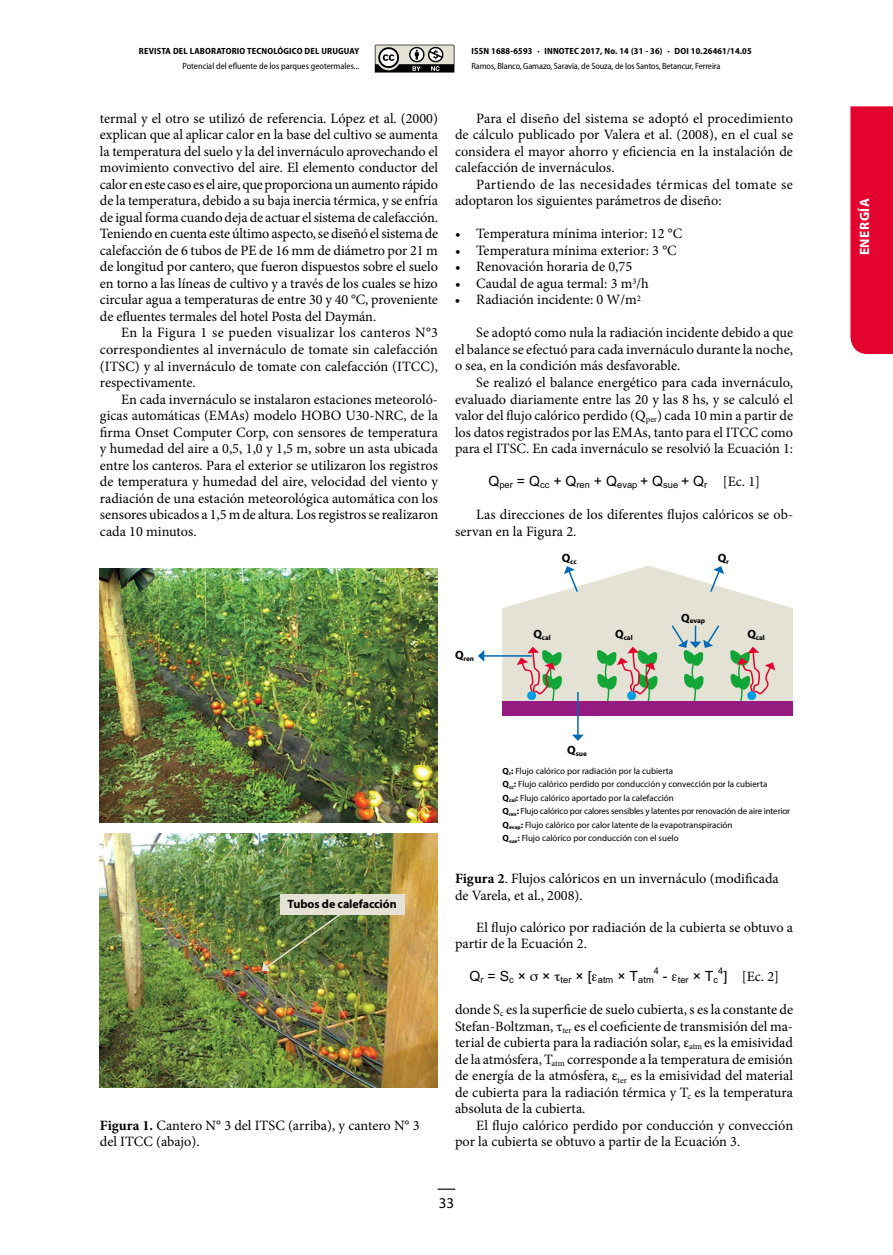
<style>
.page{position:relative;width:893px;height:1255px;background:#fff}
.page>*{position:absolute;margin:0;border:0;box-sizing:border-box;transform-origin:0 0}
.t1{font:15px "Myriad Pro";color:#000}
.t2{font:14.25px/16.5px "Minion Pro";color:#000;text-align:justify}
.t3{font:14.1px "Arial";color:#000}
.t4{font:700 13.5px "Myriad Pro";letter-spacing:.04em;color:#fff}
.t5{font:700 12px "Myriad Pro";letter-spacing:-.005em;color:#000}
.t6{font:9.3px "Arial";letter-spacing:.005em;color:#000}
.t7{font:9px/13.5px "Myriad Pro";color:#000}
.t8{font:semi-condensed 9px "Myriad Pro";letter-spacing:-.01em;color:#000}
.t9{font:700 semi-condensed 9px "Myriad Pro";letter-spacing:.02em;color:#000}
.t10{font:700 7.2px "Myriad Pro";letter-spacing:-.005em;color:#000}
.s1{font-weight:700}
</style>
<div class="page">
<div style="left:850px;top:106px;width:43px;height:248px;background:#e4032e"></div>
<svg style="left:438px;top:1188px;width:17px;height:1px"></svg>
<svg style="left:375px;top:45px;width:79px;height:28px;background:#8b8a85"></svg>
<hr style="left:484px;top:655px;width:48px;height:1px;background:#0069b4">
<svg style="left:478px;top:650px;width:6px;height:11px"></svg>
<svg style="left:502px;top:565px;width:291px;height:136px"></svg>
<div style="left:502px;top:701px;width:291px;height:14px;background:#951b81"></div>
<hr style="left:577px;top:692px;width:2px;height:43px;background:#0069b4">
<svg style="left:572px;top:734px;width:12px;height:7px"></svg>
<img style="left:100px;top:833px;width:338px;height:254px">
<div style="left:280px;top:894px;width:125px;height:21px;background:#e4e2d4"></div>
<img style="left:100px;top:568px;width:338px;height:254px">
<img style="left:262px;top:910px;width:82px;height:61px">
<p class="t9" style="left:139px;top:46px;width:222px">REVISTA DEL LABORATORIO TECNOLÓGICO DEL URUGUAY</p>
<p class="t8" style="left:183px;top:61px;width:178px">Potencial del efluente de los parques geotermales...</p>
<p class="t2" style="left:100px;top:110px;width:340px">termal y el otro se utilizó de referencia. López et al. (2000) explican que al aplicar calor en la base del cultivo se aumenta la temperatura del suelo y la del invernáculo aprovechando el movimiento convectivo del aire. El elemento conductor del calor en este caso es el aire, que proporciona un aumento rápido de la temperatura, debido a su baja inercia térmica, y se enfría de igual forma cuando deja de actuar el sistema de calefacción.<br>Teniendo en cuenta este último aspecto, se diseñó el sistema de calefacción de 6 tubos de PE de 16 mm de diámetro por 21 m de longitud por cantero, que fueron dispuestos sobre el suelo en torno a las líneas de cultivo y a través de los cuales se hizo circular agua a temperaturas de entre 30 y 40 °C, proveniente de efluentes termales del hotel Posta del Daymán.</p>
<p class="t2" style="left:100px;top:325px;width:340px;text-indent:21px">En la Figura 1 se pueden visualizar los canteros N°3 correspondientes al invernáculo de tomate sin calefacción (ITSC) y al invernáculo de tomate con calefacción (ITCC), respectivamente.</p>
<p class="t2" style="left:100px;top:391px;width:340px;text-indent:21px">En cada invernáculo se instalaron estaciones meteoroló&shy;gicas automáticas (EMAs) modelo HOBO U30-NRC, de la firma Onset Computer Corp, con sensores de temperatura y humedad del aire a 0,5, 1,0 y 1,5 m, sobre un asta ubicada entre los canteros. Para el exterior se utilizaron los registros de temperatura y humedad del aire, velocidad del viento y radiación de una estación meteorológica automática con los sensores ubicados a 1,5 m de altura. Los registros se realizaron cada 10 minutos.</p>
<p class="t9" style="left:471px;top:46px;width:282px">ISSN 1688-6593 · INNOTEC 2017, No. 14 (31 - 36) · DOI 10.26461/14.05</p>
<p class="t8" style="left:471px;top:61px;width:250px">Ramos, Blanco, Gamazo, Saravia, de Souza, de los Santos, Betancur, Ferreira</p>
<p class="t2" style="left:455px;top:110px;width:340px;text-indent:21px">Para el diseño del sistema se adoptó el procedimiento de cálculo publicado por Valera et al. (2008), en el cual se considera el mayor ahorro y eficiencia en la instalación de calefacción de invernáculos.</p>
<p class="t2" style="left:455px;top:176px;width:340px;text-indent:21px">Partiendo de las necesidades térmicas del tomate se adoptaron los siguientes parámetros de diseño:</p>
<p class="t2" style="left:455px;top:226px;width:229px">• Temperatura mínima interior: 12 °C</p>
<p class="t2" style="left:455px;top:242px;width:223px">• Temperatura mínima exterior: 3 °C</p>
<p class="t2" style="left:455px;top:259px;width:179px">• Renovación horaria de 0,75</p>
<p class="t2" style="left:455px;top:275px;width:195px">• Caudal de agua termal: 3 m<sup>3</sup>/h</p>
<p class="t2" style="left:455px;top:292px;width:187px">• Radiación incidente: 0 W/m<sup>2</sup></p>
<p class="t2" style="left:455px;top:325px;width:340px;text-indent:21px">Se adoptó como nula la radiación incidente debido a que el balance se efectuó para cada invernáculo durante la noche, o sea, en la condición más desfavorable.</p>
<p class="t2" style="left:455px;top:374px;width:340px;text-indent:21px">Se realizó el balance energético para cada invernáculo, evaluado diariamente entre las 20 y las 8 hs, y se calculó el valor del flujo calórico perdido (Q<sub>per</sub>) cada 10 min a partir de los datos registrados por las EMAs, tanto para el ITCC como para el ITSC. En cada invernáculo se resolvió la Ecuación 1:</p>
<p class="t6" style="left:488px;top:478px;width:220px"><sup>Q</sup>per <sup>=</sup> <sup>Q</sup>cc <sup>+</sup> <sup>Q</sup>ren <sup>+</sup> <sup>Q</sup>evap <sup>+</sup> <sup>Q</sup>sue <sup>+</sup> <sup>Q</sup>r</p>
<p class="t2" style="left:723px;top:473px;width:39px">[Ec. 1]</p>
<p class="t2" style="left:455px;top:506px;width:340px;text-indent:21px">Las direcciones de los diferentes flujos calóricos se ob&shy;servan en la Figura 2.</p>
<p class="t10" style="left:562px;top:557px;width:16px"><sup>Q</sup>cc</p>
<p class="t5" style="left:718px;top:550px;width:13px">Q<sub>r</sub></p>
<p class="t10" style="left:455px;top:653px;width:21px"><sup>Q</sup>ren</p>
<p class="t10" style="left:681px;top:616px;width:26px"><sup>Q</sup>evap</p>
<p class="t10" style="left:533px;top:633px;width:19px"><sup>Q</sup>cal</p>
<p class="t10" style="left:615px;top:633px;width:19px"><sup>Q</sup>cal</p>
<p class="t10" style="left:747px;top:633px;width:19px"><sup>Q</sup>cal</p>
<p class="t4" style="left:856px;top:255px;width:58px;rotate:-90deg">ENERGÍA</p>
<p class="t5" style="left:288px;top:896px;width:111px">Tubos de calefacción</p>
<p class="t2" style="left:100px;top:1117px;width:321px"><span class="s1">Figura 1.</span> Cantero N° 3 del ITSC (arriba), y cantero N° 3 del ITCC (abajo).</p>
<p class="t10" style="left:567px;top:748px;width:21px"><sup>Q</sup>sue</p>
<p class="t7" style="left:503px;top:764px;width:289px"><span class="s1">Q</span><sub>r</sub><span class="s1">:</span> Flujo calórico por radiación por la cubierta<br><span class="s1">Q</span><sub>cc</sub><span class="s1">:</span> Flujo calórico perdido por conducción y convección por la cubierta<br><span class="s1">Q</span><sub>cal</sub><span class="s1">:</span> Flujo calórico aportado por la calefacción<br><span class="s1">Q</span><sub>ren</sub><span class="s1">:</span> Flujo calórico por calores sensibles y latentes por renovación de aire interior <span class="s1">Q</span><sub>evap</sub><span class="s1">:</span> Flujo calórico por calor latente de la evapotranspiración<br><span class="s1">Q</span><sub>sue</sub><span class="s1">:</span> Flujo calórico por conducción con el suelo</p>
<p class="t3" style="left:488px;top:764px;width:110px">E = Σ P<sub>i</sub> × 10 min</p>
<p class="t2" style="left:455px;top:870px;width:325px"><span class="s1">Figura 2</span>. Flujos calóricos en un invernáculo (modificada de Varela, et al., 2008).</p>
<p class="t2" style="left:455px;top:919px;width:340px;text-indent:21px">El flujo calórico por radiación de la cubierta se obtuvo a partir de la Ecuación 2.</p>
<p class="t6" style="left:469px;top:923px;width:220px"><sup>Q</sup>per <sup>=</sup> <sup>Q</sup>cc <sup>+</sup> <sup>Q</sup>ren <sup>+</sup> <sup>Q</sup>evap <sup>+</sup> <sup>Q</sup>sue <sup>+</sup> <sup>Q</sup>r</p>
<p class="t6" style="left:469px;top:972px;width:186px"><sup>Q</sup>r <sup>=</sup> <sup>S</sup>c <sup>×</sup> <sup>×</sup> ter <sup>×</sup> <sup>[</sup> atm <sup>×</sup> <sup>T</sup>atm</p>
<p class="t6" style="left:654px;top:964px;width:7px">4</p>
<p class="t6" style="left:663px;top:972px;width:57px"><sup>-</sup> ter <sup>×</sup> <sup>T</sup>c</p>
<p class="t6" style="left:718px;top:964px;width:7px">4</p>
<p class="t3" style="left:723px;top:966px;width:5px">]</p>
<p class="t3" style="left:469px;top:1015px;width:144px">Q<sub>cc</sub> = S<sub>d</sub> × K<sub>cc</sub> × (t<sub>i</sub> – t<sub>e</sub>)</p>
<p class="t3" style="left:469px;top:1063px;width:426px">Q<sub>ren</sub> = V<sub>inv</sub> × R/3600 × ρ× [c<sub>pa</sub>×(t<sub>i</sub> – t<sub>e</sub>) + λ<sub>o</sub> × (x<sub>i</sub> – x<sub>e</sub>)+ c<sub>pv</sub> × (x<sub>i</sub> × t<sub>i</sub> – x</p>
<p class="t3" style="left:469px;top:1112px;width:156px">Q<sub>sue</sub> = K<sub>s</sub> × S<sub>c</sub> × (t<sub>i</sub> – t<sub>s</sub>)/p</p>
<p class="t2" style="left:742px;top:968px;width:39px">[Ec. 2]</p>
<p class="t2" style="left:455px;top:1001px;width:340px">donde S<sub>c</sub> es la superficie de suelo cubierta, s es la constante de Stefan-Boltzman, τ<sub>ter</sub> es el coeficiente de transmisión del ma&shy;terial de cubierta para la radiación solar, ε<sub>atm</sub> es la emisividad de la atmósfera, T<sub>atm</sub> corresponde a la temperatura de emisión de energía de la atmósfera, ε<sub>ter</sub> es la emisividad del material de cubierta para la radiación térmica y T<sub>c</sub> es la temperatura absoluta de la cubierta.</p>
<p class="t2" style="left:455px;top:1117px;width:340px;text-indent:21px">El flujo calórico perdido por conducción y convección por la cubierta se obtuvo a partir de la Ecuación 3.</p>
<p class="t1" style="left:439px;top:1193px;width:17px">33</p>
</div>
